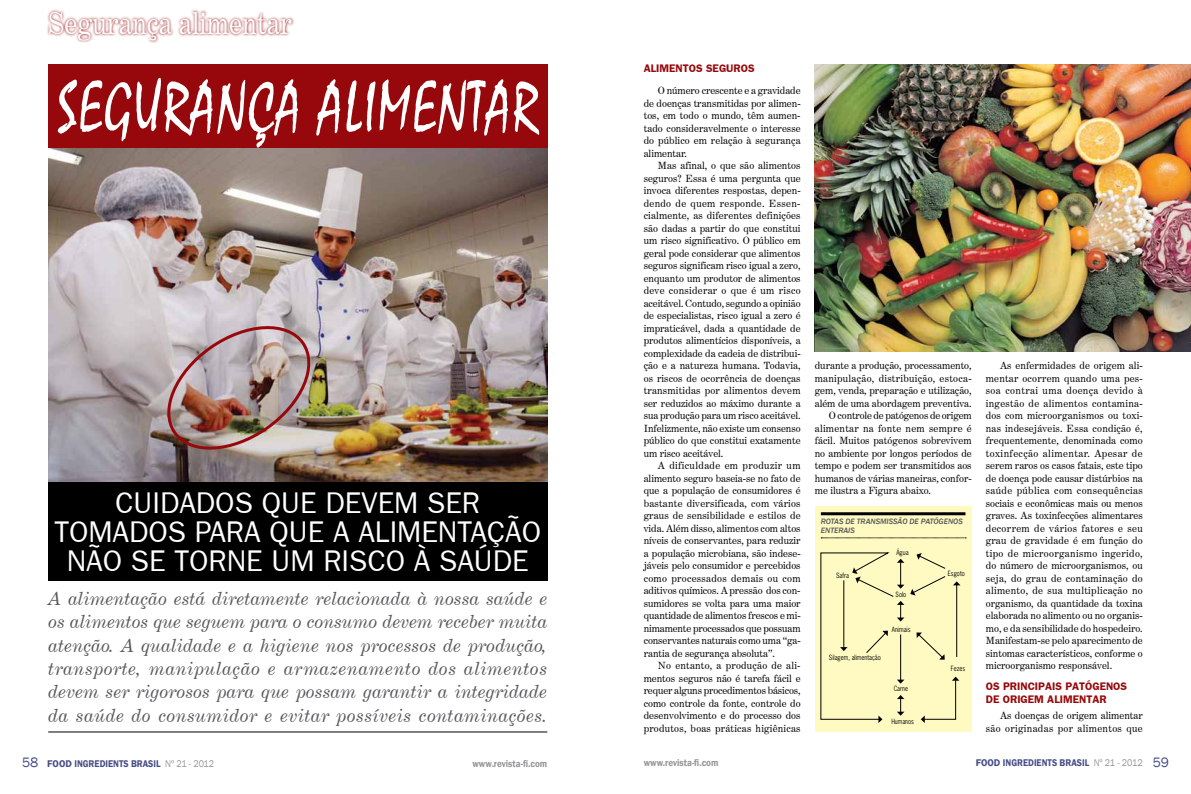
<style>
.page{position:relative;width:1191px;height:794px;background:#fff}
.page>*{position:absolute;margin:0;border:0;box-sizing:border-box;transform-origin:0 0}
.t1{font:73px "Mistral";letter-spacing:.04em;color:#fff;scale:.75 1}
.t2{font:30px/29px "Frankfurt Gothic";color:#fff;text-align:center}
.t3{font:30px "Century Expanded BT";color:#fff;scale:.9 1}
.t4{font:italic 18px/23.3px "Century Expanded BT";letter-spacing:.025em;color:#58595b;text-align:justify}
.t5{font:700 11px/12.5px "Frankfurt Gothic";color:#96080b}
.t6{font:10px/12.5px "Century Expanded BT";color:#000;text-align:justify}
.t7{font:600 10px "Franklin Gothic";color:#464d87}
.t8{font:10px "Century Expanded BT";letter-spacing:.025em;color:#000}
.t9{font:10px/12.5px "Century Expanded BT";letter-spacing:.03em;color:#000;text-align:right}
.t10{font:600 10px "Franklin Gothic";color:#939598;scale:.9 1}
.t11{font:italic 500 8px/9.6px "Franklin Gothic";color:#58595b}
.t12{font:6.8px "News Gothic Std";color:#000;scale:.85 1}
.s1{font-weight:400;font-size:14px}
.s2{font-weight:400;color:#939598}
</style>
<div class="page">
<svg style="left:47px;top:10px;width:247px;height:33px"></svg>
<div style="left:48px;top:481px;width:499px;height:100px;background:#000"></div>
<div style="left:48px;top:64px;width:499px;height:86px;background:#96080b"></div>
<img style="left:48px;top:149px;width:499px;height:333px">
<hr style="left:48px;top:732px;width:499px;height:1px;background:#000">
<div style="left:814px;top:507px;width:157px;height:225px;background:#fffac2"></div>
<svg style="left:920px;top:676px;width:39px;height:47px"></svg>
<hr style="left:956px;top:585px;width:1px;height:72px;background:#000">
<svg style="left:953px;top:581px;width:7px;height:4px"></svg>
<svg style="left:916px;top:553px;width:30px;height:16px"></svg>
<svg style="left:910px;top:576px;width:36px;height:19px"></svg>
<svg style="left:820px;top:552px;width:84px;height:171px"></svg>
<svg style="left:916px;top:632px;width:28px;height:27px"></svg>
<hr style="left:821px;top:512px;width:144px;height:3px;background:#000">
<svg style="left:821px;top:537px;width:145px;height:1px"></svg>
<img style="left:815px;top:64px;width:376px;height:287px">
<img style="left:159px;top:316px;width:159px;height:143px">
<h2 class="t3" style="left:48px;top:5px;width:272px">Segurança alimentar</h2>
<h1 class="t1" style="left:58px;top:64px;width:642px">SEGURANÇA ALIMENTAR</h1>
<h2 class="t2" style="left:54px;top:488px;width:488px">CUIDADOS QUE DEVEM SER<br>TOMADOS PARA QUE A ALIMENTAÇÃO<br>NÃO SE TORNE UM RISCO À SAÚDE</h2>
<p class="t4" style="left:48px;top:587px;width:500px">A alimentação está diretamente relacionada à nossa saúde e os alimentos que seguem para o consumo devem receber muita atenção. A qualidade e a higiene nos processos de produção, transporte, manipulação e armazenamento dos alimentos devem ser rigorosos para que possam garantir a integridade da saúde do consumidor e evitar possíveis contaminações.</p>
<p class="t5" style="left:644px;top:62px;width:112px">ALIMENTOS SEGUROS</p>
<p class="t6" style="left:644px;top:84px;width:158px;text-indent:14px">O número crescente e a gravidade de doenças transmitidas por alimen&shy;tos, em todo o mundo, têm aumen&shy;tado consideravelmente o interesse do público em relação à segurança alimentar.</p>
<p class="t6" style="left:644px;top:159px;width:158px;text-indent:14px">Mas afinal, o que são alimentos seguros? Essa é uma pergunta que invoca diferentes respostas, depen&shy;dendo de quem responde. Essen&shy;cialmente, as diferentes definições são dadas a partir do que constitui um risco significativo. O público em geral pode considerar que alimentos seguros significam risco igual a zero, enquanto um produtor de alimentos deve considerar o que é um risco aceitável. Contudo, segundo a opinião de especialistas, risco igual a zero é impraticável, dada a quantidade de produtos alimentícios disponíveis, a complexidade da cadeia de distribui&shy;ção e a natureza humana. Todavia, os riscos de ocorrência de doenças transmitidas por alimentos devem ser reduzidos ao máximo durante a sua produção para um risco aceitável.<br>Infelizmente, não existe um consenso público do que constitui exatamente um risco aceitável.</p>
<p class="t6" style="left:644px;top:459px;width:158px;text-indent:14px">A dificuldade em produzir um alimento seguro baseia-se no fato de que a população de consumidores é bastante diversificada, com vários graus de sensibilidade e estilos de vida. Além disso, alimentos com altos níveis de conservantes, para reduzir a população microbiana, são indese&shy;jáveis pelo consumidor e percebidos como processados demais ou com aditivos químicos. A pressão dos con&shy;sumidores se volta para uma maior quantidade de alimentos frescos e mi&shy;nimamente processados que possuam conservantes naturais como uma “ga&shy;rantia de segurança absoluta”.</p>
<p class="t6" style="left:644px;top:659px;width:158px;text-indent:14px">No entanto, a produção de ali&shy;mentos seguros não é tarefa fácil e requer alguns procedimentos básicos, como controle da fonte, controle do desenvolvimento e do processo dos produtos, boas práticas higiênicas</p>
<p class="t6" style="left:815px;top:359px;width:158px">durante a produção, processamento,</p>
<p class="t8" style="left:815px;top:372px;width:158px">manipulação, distribuição, estoca-</p>
<p class="t6" style="left:815px;top:384px;width:158px">gem, venda, preparação e utilização,</p>
<p class="t6" style="left:815px;top:397px;width:158px">além de uma abordagem preventiva.</p>
<p class="t6" style="left:829px;top:409px;width:144px">O controle de patógenos de origem</p>
<p class="t8" style="left:815px;top:422px;width:158px">alimentar na fonte nem sempre é</p>
<p class="t6" style="left:815px;top:434px;width:158px">fácil. Muitos patógenos sobrevivem</p>
<p class="t6" style="left:815px;top:447px;width:158px">no ambiente por longos períodos de</p>
<p class="t6" style="left:815px;top:459px;width:158px">tempo e podem ser transmitidos aos</p>
<p class="t6" style="left:815px;top:472px;width:158px">humanos de várias maneiras, confor-</p>
<p class="t6" style="left:815px;top:484px;width:118px">me ilustra a Figura abaixo.</p>
<p class="t11" style="left:821px;top:516px;width:144px">ROTAS DE TRANSMISSÃO DE PATÓGENOS<br>ENTERAIS</p>
<p class="t12" style="left:836px;top:571px;width:17px">Safra</p>
<p class="t12" style="left:896px;top:548px;width:16px">Água</p>
<p class="t12" style="left:895px;top:590px;width:14px">Solo</p>
<p class="t12" style="left:829px;top:653px;width:63px">Silagem, alimentação</p>
<p class="t12" style="left:892px;top:625px;width:24px">Animais</p>
<p class="t12" style="left:893px;top:683px;width:18px">Carne</p>
<p class="t12" style="left:891px;top:717px;width:28px">Humanos</p>
<p class="t12" style="left:947px;top:568px;width:22px">Esgoto</p>
<p class="t12" style="left:951px;top:663px;width:18px">Fezes</p>
<p class="t6" style="left:986px;top:359px;width:158px;text-indent:14px">As enfermidades de origem ali&shy;mentar ocorrem quando uma pes&shy;soa contrai uma doença devido à ingestão de alimentos contamina&shy;dos com microorganismos ou toxi&shy;nas indesejáveis. Essa condição é, frequentemente, denominada como toxinfecção alimentar. Apesar de serem raros os casos fatais, este tipo de doença pode causar distúrbios na saúde pública com consequências sociais e econômicas mais ou menos graves. As toxinfecções alimentares decorrem de vários fatores e seu grau de gravidade é em função do tipo de microorganismo ingerido, do número de microorganismos, ou seja, do grau de contaminação do alimento, de sua multiplicação no organismo, da quantidade da toxina elaborada no alimento ou no organis&shy;mo, e da sensibilidade do hospedeiro.<br>Manifestam-se pelo aparecimento de sintomas característicos, conforme o microorganismo responsável.</p>
<p class="t5" style="left:986px;top:680px;width:143px">OS PRINCIPAIS PATÓGENOS<br>DE ORIGEM ALIMENTAR</p>
<p class="t9" style="left:986px;top:709px;width:158px">As doenças de origem alimentar são originadas por alimentos que</p>
<p class="t7" style="left:22px;top:757px;width:194px"><span class="s1">58</span> FOOD INGREDIENTS BRASIL <span class="s2">Nº 21 - 2012</span></p>
<p class="t10" style="left:472px;top:757px;width:85px">www.revista-fi.com</p>
<p class="t10" style="left:643px;top:757px;width:85px">www.revista-fi.com</p>
<p class="t7" style="left:975px;top:757px;width:195px">FOOD INGREDIENTS BRASIL <span class="s2">Nº 21 - 2012</span> <span class="s1">59</span></p>
</div>
